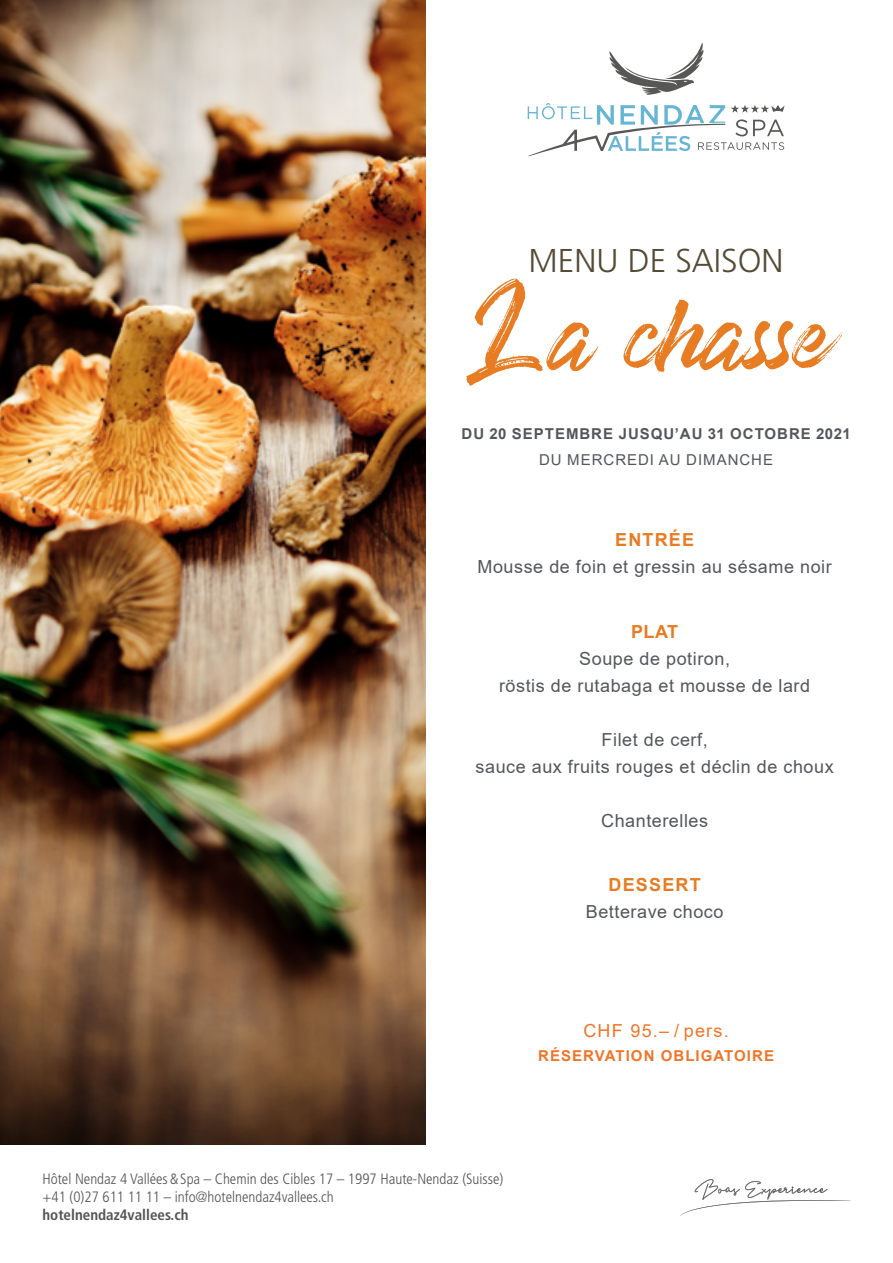
<style>
.page{position:relative;width:893px;height:1263px;background:#fff}
.page>*{position:absolute;margin:0;border:0;box-sizing:border-box;transform-origin:0 0}
.t1{font:300 33px "Frutiger LT Std";color:#544a35}
.t2{font:18px/27px "Arial";letter-spacing:.03em;color:#54565b;text-align:center}
.t3{font:700 18px "Arial";letter-spacing:.065em;color:#e77c23}
.t4{font:18px "Arial";letter-spacing:.07em;color:#f07529}
.t5{font:300 condensed 15px/18px "Frutiger LT Std";color:#555454}
.t6{font:700 15px "Arial";letter-spacing:.065em;color:#54565b}
.t7{font:700 condensed 15px "Frutiger LT Std";color:#555454}
.t8{font:700 15px "Arial";letter-spacing:.07em;color:#f07529}
.t9{font:15px "Arial";letter-spacing:.065em;color:#54565b}
</style>
<div class="page">
<svg style="left:680px;top:1179px;width:170px;height:37px"></svg>
<img style="left:0;top:0;width:425px;height:1144px">
<svg style="left:609px;top:43px;width:95px;height:52px"></svg>
<svg style="left:528px;top:103px;width:256px;height:53px"></svg>
<svg style="left:466px;top:279px;width:377px;height:107px"></svg>
<h1 class="t1" style="left:529px;top:242px;width:256px">MENU DE SAISON</h1>
<p class="t6" style="left:462px;top:423px;width:391px">DU 20 SEPTEMBRE JUSQU’AU 31 OCTOBRE 2021</p>
<p class="t9" style="left:539px;top:449px;width:236px">DU MERCREDI AU DIMANCHE</p>
<p class="t3" style="left:615px;top:527px;width:80px">ENTRÉE</p>
<p class="t2" style="left:477px;top:553px;width:356px">Mousse de foin et gressin au sésame noir</p>
<p class="t3" style="left:631px;top:619px;width:49px">PLAT</p>
<p class="t2" style="left:499px;top:645px;width:313px">Soupe de potiron,<br>röstis de rutabaga et mousse de lard</p>
<p class="t2" style="left:476px;top:726px;width:360px">Filet de cerf,<br>sauce aux fruits rouges et déclin de choux</p>
<p class="t2" style="left:601px;top:807px;width:108px">Chanterelles</p>
<p class="t3" style="left:609px;top:872px;width:94px">DESSERT</p>
<p class="t2" style="left:586px;top:898px;width:139px">Betterave choco</p>
<p class="t4" style="left:583px;top:1018px;width:147px">CHF 95.– / pers.</p>
<p class="t8" style="left:538px;top:1045px;width:237px">RÉSERVATION OBLIGATOIRE</p>
<p class="t5" style="left:43px;top:1170px;width:462px">Hôtel Nendaz 4 Vallées&amp;Spa – Chemin des Cibles 17 – 1997 Haute-Nendaz (Suisse) +41 (0)27 611 11 11 – info@hotelnendaz4vallees.ch</p>
<p class="t7" style="left:43px;top:1206px;width:148px">hotelnendaz4vallees.ch</p>
</div>
